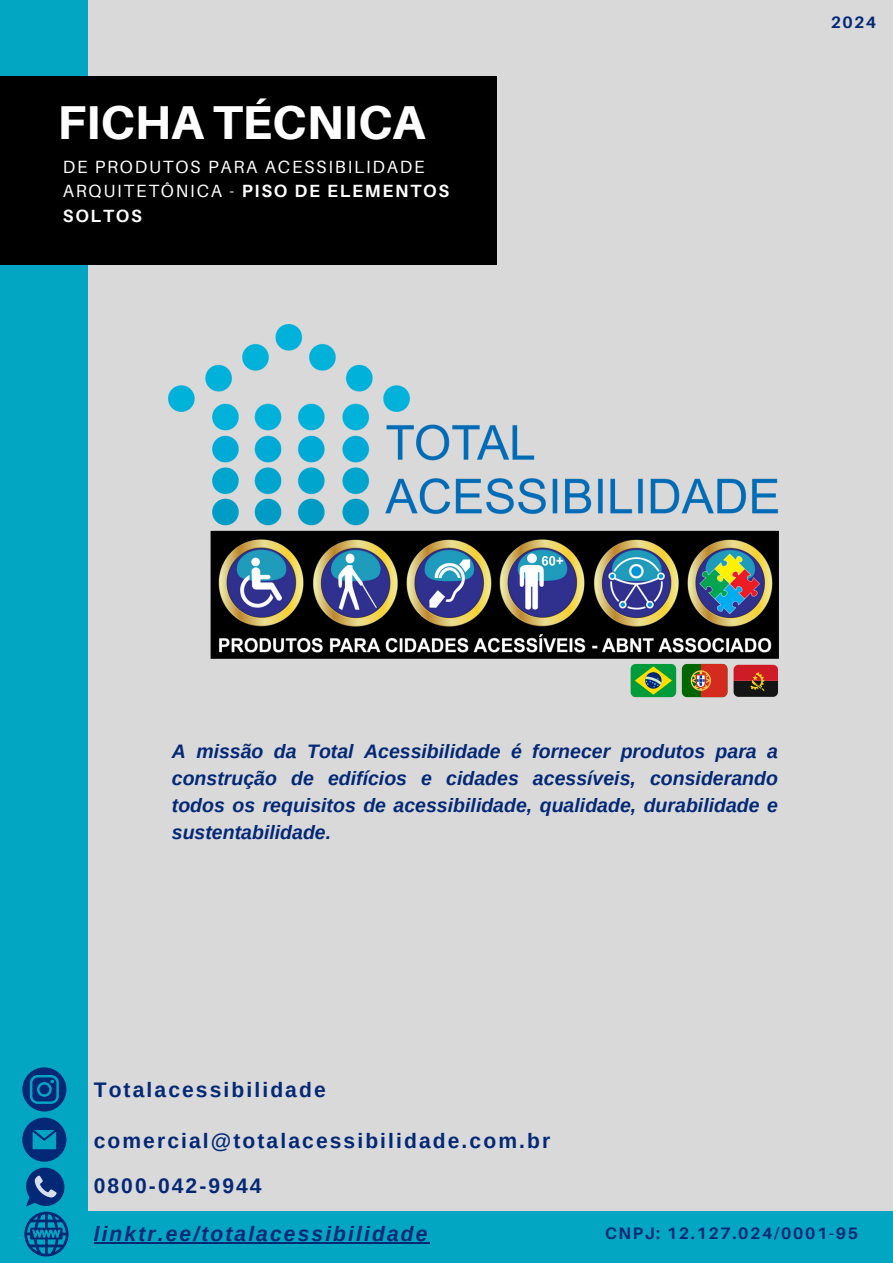
<style>
.page{position:relative;width:893px;height:1263px;background:#d9d9d9}
.page>*{position:absolute;margin:0;border:0;box-sizing:border-box;transform-origin:0 0}
.t1{font:800 47.55px "Aileron";color:#fefefe}
.t2{font:700 21.08px "Arimo";letter-spacing:.1em;color:#032876}
.t3{font:italic 700 21.08px "Arimo";letter-spacing:.1em;color:#032876}
.t4{font:italic 700 19.5px/27px "Arimo";color:#032876;text-align:justify}
.t5{font:17.7px/24.8px "Aileron";letter-spacing:.1em;color:#fefefe}
.t6{font:700 16.5px "Aileron";letter-spacing:.1em;color:#032876}
.s1{font-weight:700}
</style>
<div class="page">
<div style="left:0;top:0;width:88px;height:1263px;background:#02a5c2"></div>
<div style="left:0;top:77px;width:496px;height:187px;background:#000"></div>
<img style="left:169px;top:325px;width:609px;height:334px">
<div style="left:630px;top:664px;width:46px;height:33px;background:#009b3a;border-radius:5px"></div>
<svg style="left:635px;top:666px;width:37px;height:29px"></svg>
<div style="left:682px;top:664px;width:45px;height:33px;background:#060;border-radius:5px"></div>
<svg style="left:690px;top:664px;width:37px;height:33px"></svg>
<svg style="left:733px;top:665px;width:45px;height:32px"></svg>
<div style="left:85px;top:1211px;width:808px;height:52px;background:#02a5c2"></div>
<svg style="left:22px;top:1067px;width:44px;height:44px"></svg>
<svg style="left:22px;top:1117px;width:46px;height:139px"></svg>
<hr style="left:94px;top:1242px;width:107px;height:2px;background:#032876">
<hr style="left:201px;top:1242px;width:229px;height:2px;background:#032876">
<p class="t1" style="left:57px;top:93px;width:369px">FICHA TÉCNICA</p>
<p class="t5" style="left:63px;top:154px;width:388px">DE PRODUTOS PARA ACESSIBILIDADE<br>ARQUITETÔNICA - <span class="s1">PISO DE ELEMENTOS<br>SOLTOS</span></p>
<p class="t6" style="left:830px;top:12px;width:47px">2024</p>
<p class="t4" style="left:172px;top:737px;width:607px">A missão da Total Acessibilidade é fornecer produtos para a construção de edifícios e cidades acessíveis, considerando todos os requisitos de acessibilidade, qualidade, durabilidade e sustentabilidade.</p>
<p class="t2" style="left:94px;top:1078px;width:233px">Totalacessibilidade</p>
<p class="t2" style="left:94px;top:1128px;width:458px">comercial@totalacessibilidade.com.br</p>
<p class="t2" style="left:94px;top:1174px;width:169px">0800-042-9944</p>
<p class="t3" style="left:94px;top:1222px;width:335px">linktr.ee/totalacessibilidade</p>
<p class="t6" style="left:605px;top:1223px;width:254px">CNPJ: 12.127.024/0001-95</p>
</div>
